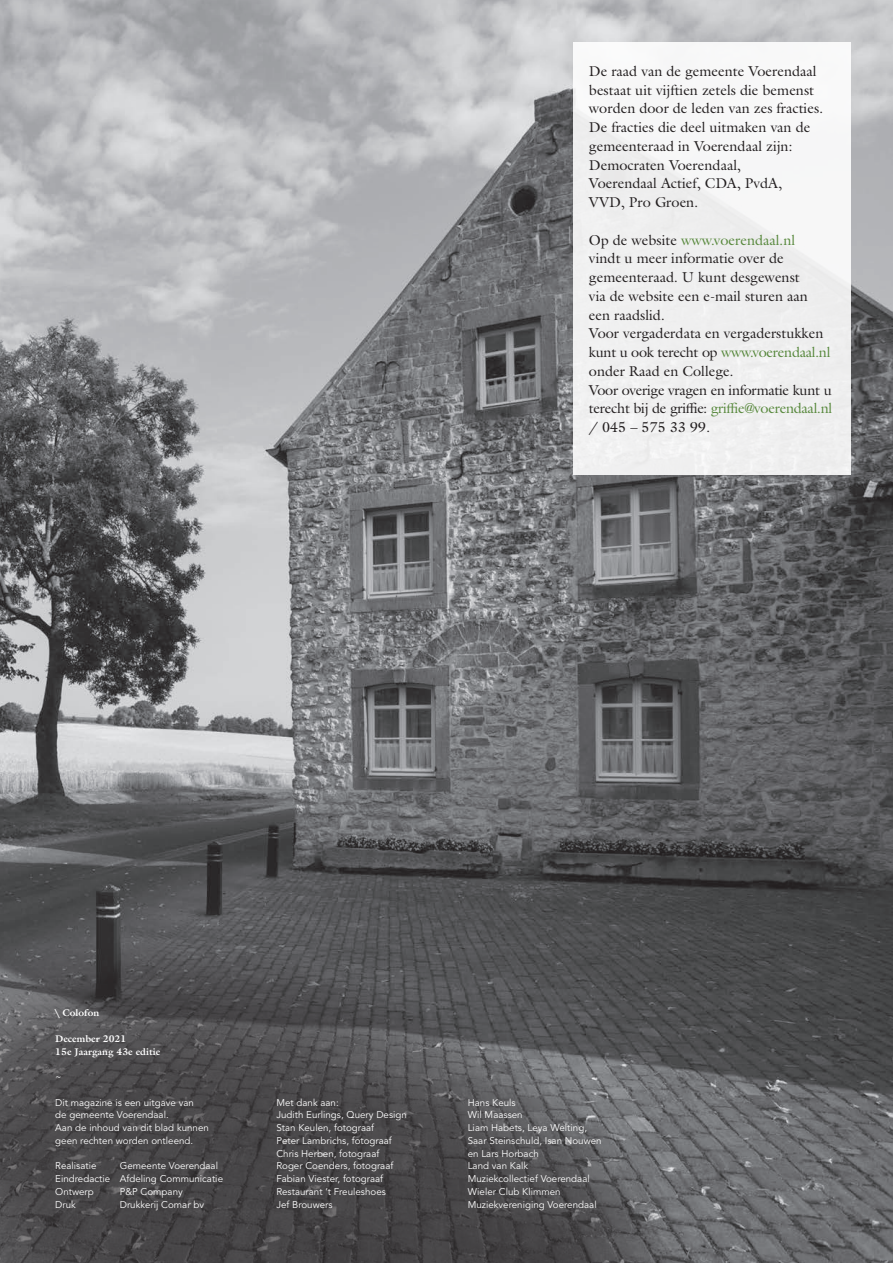
<style>
.page{position:relative;width:893px;height:1263px;background:#fff}
.page>*{position:absolute;margin:0;border:0;box-sizing:border-box;transform-origin:0 0}
.Leestekst_DEF_BASIS{font:14.4px/18.8px "Galliard Pro";color:#231f20}
.Leestekst_DEF_BASIS-2{font:14.4px "Galliard Pro";color:#57883c}
.inleiding_en_subkop{font:9.75px/12.8px "Avenir LT Std";color:#fff}
.inleiding_en_subkop-2{font:700 9.75px "Galliard Pro";color:#fff}
.s1{color:#231f20}
.s2{color:#57883c}
</style>
<div class="page">
<img style="left:0;top:0;width:893px;height:1263px">
<svg style="left:0;top:898px;width:753px;height:365px;background:#535254"></svg>
<div style="left:573px;top:43px;width:277px;height:432px;background:#f1f1f1"></div>
<p class="Leestekst_DEF_BASIS" style="left:589px;top:61px;width:236px">De raad van de gemeente Voerendaal bestaat uit vijftien zetels die bemenst worden door de leden van zes fracties.<br>De fracties die deel uitmaken van de gemeenteraad in Voerendaal zijn:<br>Democraten Voerendaal,<br>Voerendaal Actief, CDA, PvdA,<br>VVD, Pro Groen.</p>
<p class="Leestekst_DEF_BASIS-2" style="left:589px;top:230px;width:208px"><span class="s1">Op de website</span> www.voerendaal.nl</p>
<p class="Leestekst_DEF_BASIS" style="left:589px;top:249px;width:220px">vindt u meer informatie over de gemeenteraad. U kunt desgewenst via de website een e-mail sturen aan een raadslid.</p>
<p class="Leestekst_DEF_BASIS" style="left:589px;top:324px;width:243px">Voor vergaderdata en vergaderstukken kunt u ook terecht op <span class="s2">www.voerendaal.nl </span>onder Raad en College.</p>
<p class="Leestekst_DEF_BASIS" style="left:589px;top:380px;width:245px;text-align:justify">Voor overige vragen en informatie kunt u terecht bij de griffie: <span class="s2">griffie@voerendaal.nl </span>/ 045 – 575 33 99.</p>
<p class="inleiding_en_subkop-2" style="left:55px;top:1007px;width:46px">\ Colofon</p>
<p class="inleiding_en_subkop-2" style="left:55px;top:1032px;width:73px">December 2021</p>
<p class="inleiding_en_subkop-2" style="left:55px;top:1045px;width:106px">15e Jaargang 43e editie</p>
<p class="inleiding_en_subkop" style="left:55px;top:1071px;width:8px">~</p>
<p class="inleiding_en_subkop" style="left:55px;top:1096px;width:140px">Dit magazine is een uitgave van</p>
<p class="inleiding_en_subkop" style="left:55px;top:1109px;width:115px">de gemeente Voerendaal.</p>
<p class="inleiding_en_subkop" style="left:55px;top:1122px;width:155px">Aan de inhoud van dit blad kunnen</p>
<p class="inleiding_en_subkop" style="left:55px;top:1134px;width:139px">geen rechten worden ontleend.</p>
<p class="inleiding_en_subkop" style="left:55px;top:1160px;width:43px">Realisatie</p>
<p class="inleiding_en_subkop" style="left:120px;top:1160px;width:100px">Gemeente Voerendaal</p>
<p class="inleiding_en_subkop" style="left:55px;top:1173px;width:169px">Eindredactie Afdeling Communicatie</p>
<p class="inleiding_en_subkop" style="left:55px;top:1185px;width:40px">Ontwerp</p>
<p class="inleiding_en_subkop" style="left:120px;top:1185px;width:65px">P&amp;P Company</p>
<p class="inleiding_en_subkop" style="left:55px;top:1198px;width:22px">Druk</p>
<p class="inleiding_en_subkop" style="left:120px;top:1198px;width:86px">Drukkerij Comar bv</p>
<p class="inleiding_en_subkop" style="left:276px;top:1096px;width:132px">Met dank aan:<br>Judith Eurlings, Query Design<br>Stan Keulen, fotograaf<br>Peter Lambrichs, fotograaf<br>Chris Herben, fotograaf<br>Roger Coenders, fotograaf<br>Fabian Viester, fotograaf<br>Restaurant ’t Freuleshoes<br>Jef Brouwers</p>
<p class="inleiding_en_subkop" style="left:468px;top:1096px;width:135px">Hans Keuls<br>Wil Maassen<br>Liam Habets, Leya Welting,<br>Saar Steinschuld, Isan Nouwen en Lars Horbach<br>Land van Kalk<br>Muziekcollectief Voerendaal<br>Wieler Club Klimmen<br>Muziekvereniging Voerendaal</p>
</div>
